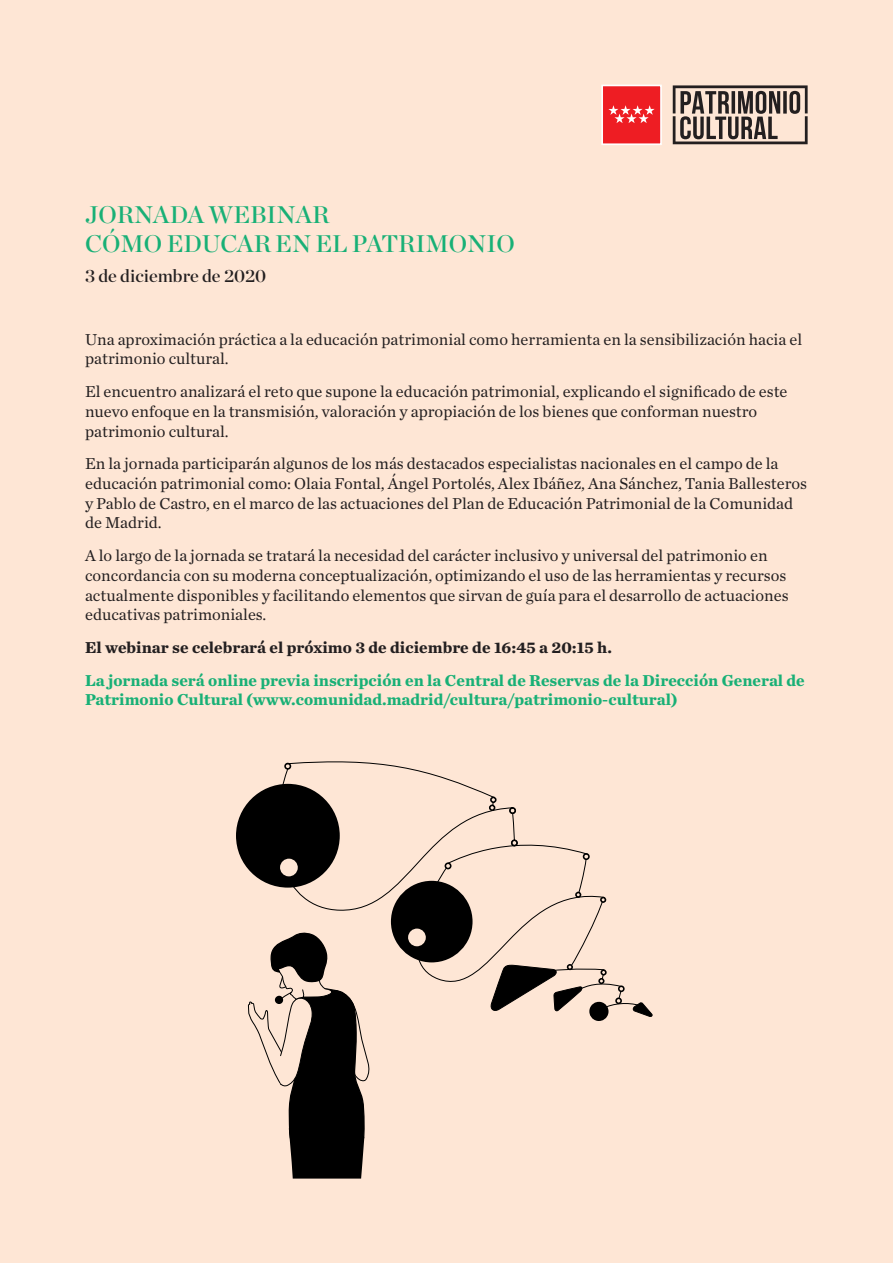
<style>
.page{position:relative;width:893px;height:1263px;background:#fee6d5}
.page>*{position:absolute;margin:0;border:0;box-sizing:border-box;transform-origin:0 0}
.t1{font:24px "Chronicle Display Semi";color:#18b076}
.t2{font:18px "Chronicle Display Semi";color:#231f20}
.t3{font:16.5px/19.8px "Chronicle Text G1";color:#231f20}
.t4{font:700 16.5px/19.8px "Chronicle Text G1";color:#18b076}
.t5{font:700 16.5px "Chronicle Text G1";color:#231f20}
</style>
<div class="page">
<div style="left:602px;top:85px;width:59px;height:59px;background:#ee1d23"></div>
<div style="left:601px;top:85px;width:61px;height:60px;border:2px solid #fff"></div>
<svg style="left:608px;top:105px;width:47px;height:18px"></svg>
<svg style="left:673px;top:85px;width:135px;height:59px"></svg>
<svg style="left:263px;top:761px;width:327px;height:221px"></svg>
<div style="left:236px;top:784px;width:104px;height:103px;background:#000;border-radius:50%"></div>
<div style="left:391px;top:881px;width:82px;height:81px;background:#000;border-radius:50%"></div>
<svg style="left:408px;top:928px;width:18px;height:18px"></svg>
<svg style="left:280px;top:858px;width:18px;height:19px"></svg>
<svg style="left:490px;top:859px;width:163px;height:162px"></svg>
<div style="left:490px;top:796px;width:7px;height:7px;border:2px solid #000;border-radius:50%"></div>
<svg style="left:490px;top:797px;width:6px;height:13px"></svg>
<div style="left:489px;top:804px;width:6px;height:7px;border:2px solid #000;border-radius:50%"></div>
<svg style="left:248px;top:932px;width:122px;height:246px"></svg>
<div style="left:618px;top:985px;width:7px;height:7px;border:2px solid #000;border-radius:50%"></div>
<div style="left:615px;top:997px;width:7px;height:7px;border:2px solid #000;border-radius:50%"></div>
<div style="left:583px;top:853px;width:7px;height:7px;border:2px solid #000;border-radius:50%"></div>
<div style="left:444px;top:862px;width:8px;height:7px;border:2px solid #000;border-radius:50%"></div>
<div style="left:511px;top:839px;width:7px;height:7px;border:2px solid #000;border-radius:50%"></div>
<div style="left:509px;top:807px;width:7px;height:7px;border:2px solid #000;border-radius:50%"></div>
<div style="left:284px;top:763px;width:7px;height:7px;border:2px solid #000;border-radius:50%"></div>
<p class="t1" style="left:85px;top:196px;width:246px">JORNADA WEBINAR</p>
<p class="t1" style="left:85px;top:225px;width:431px">CÓMO EDUCAR EN EL PATRIMONIO</p>
<p class="t2" style="left:85px;top:262px;width:183px">3 de diciembre de 2020</p>
<p class="t3" style="left:85px;top:328px;width:718px">Una aproximación práctica a la educación patrimonial como herramienta en la sensibilización hacia el patrimonio cultural.</p>
<p class="t3" style="left:85px;top:381px;width:704px">El encuentro analizará el reto que supone la educación patrimonial, explicando el significado de este nuevo enfoque en la transmisión, valoración y apropiación de los bienes que conforman nuestro patrimonio cultural.</p>
<p class="t3" style="left:85px;top:453px;width:724px">En la jornada participarán algunos de los más destacados especialistas nacionales en el campo de la educación patrimonial como: Olaia Fontal, Ángel Portolés, Alex Ibáñez, Ana Sánchez, Tania Ballesteros y Pablo de Castro, en el marco de las actuaciones del Plan de Educación Patrimonial de la Comunidad de Madrid.</p>
<p class="t3" style="left:85px;top:545px;width:705px">A lo largo de la jornada se tratará la necesidad del carácter inclusivo y universal del patrimonio en concordancia con su moderna conceptualización, optimizando el uso de las herramientas y recursos actualmente disponibles y facilitando elementos que sirvan de guía para el desarrollo de actuaciones educativas patrimoniales.</p>
<p class="t5" style="left:85px;top:634px;width:528px">El webinar se celebrará el próximo 3 de diciembre de 16:45 a 20:15 h.</p>
<p class="t4" style="left:85px;top:669px;width:721px">La jornada será online previa inscripción en la Central de Reservas de la Dirección General de<br>Patrimonio Cultural (www.comunidad.madrid/cultura/patrimonio-cultural)</p>
</div>
